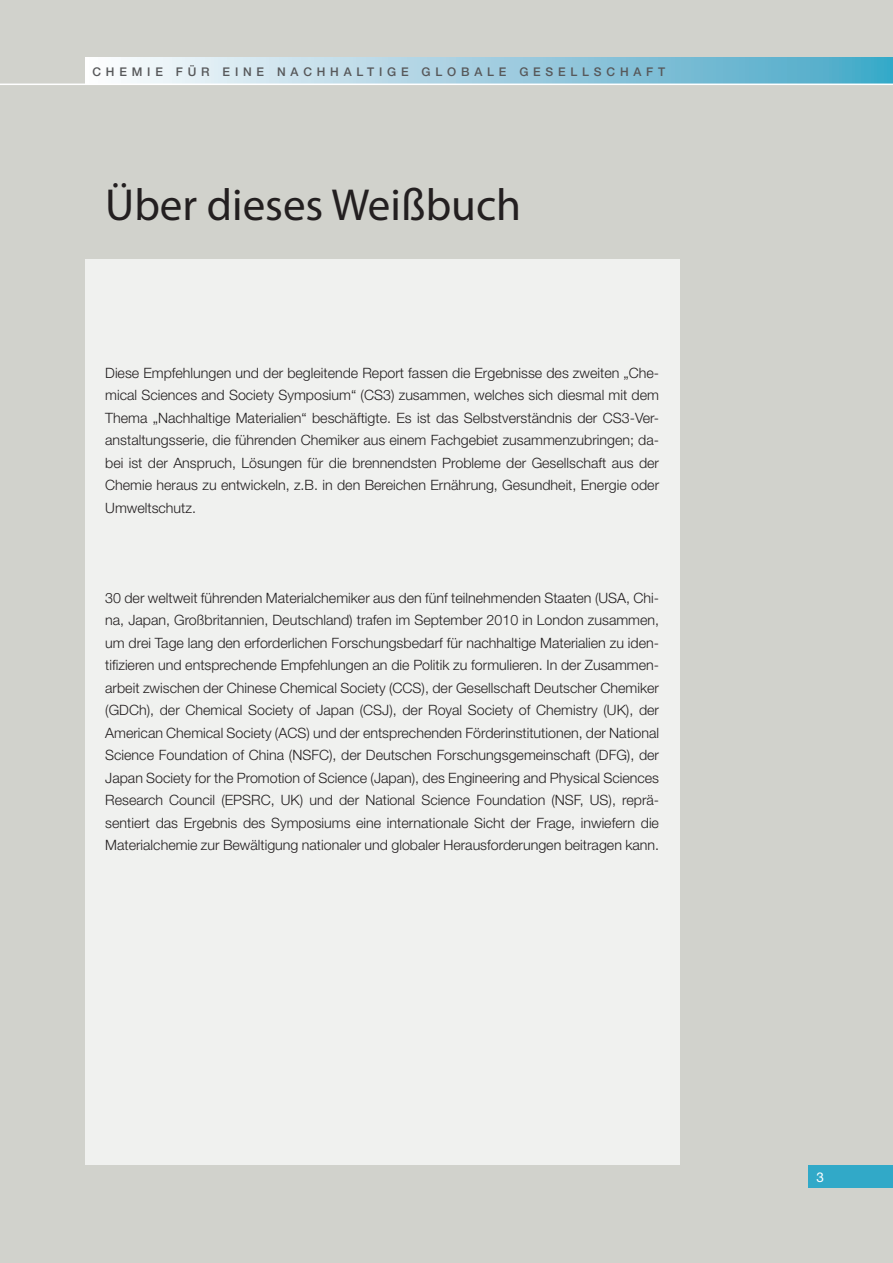
<style>
.page{position:relative;width:893px;height:1263px;background:#fff}
.page>*{position:absolute;margin:0;border:0;box-sizing:border-box;transform-origin:0 0}
.t1{font:45px "Myriad Pro";color:#231f20}
.t2{font:300 14.25px/22.5px "Helvetica Neue";color:#231f20;text-align:justify}
.t3{font:13.5px "Helvetica Neue";color:#fff}
.t4{font:500 12px "Helvetica Neue";letter-spacing:.4em;color:#57585a}
</style>
<div class="page">
<div style="left:0;top:116px;width:893px;height:1147px;background:#d1d2cc"></div>
<div style="left:85px;top:259px;width:595px;height:905px;background:#f0f1ef"></div>
<div style="left:0;top:0;width:893px;height:128px;background:#d1d2cc"></div>
<svg style="left:0;top:57px;width:893px;height:28px;background:#abd2e0"></svg>
<div style="left:808px;top:1165px;width:85px;height:23px;background:#31a9c8"></div>
<p class="t4" style="left:92px;top:64px;width:574px">CHEMIE FÜR EINE NAC HHALTIGE GLOBALE GESELLSC HAFT</p>
<h1 class="t1" style="left:105px;top:177px;width:417px">Über dieses Weißbuch</h1>
<p class="t2" style="left:105px;top:361px;width:555px">Diese Empfehlungen und der begleitende Report fassen die Ergebnisse des zweiten „Che&shy;mical Sciences and Society Symposium“ (CS3) zusammen, welches sich diesmal mit dem Thema „Nachhaltige Materialien“ beschäftigte. Es ist das Selbstverständnis der CS3-Ver&shy;anstaltungsserie, die führenden Chemiker aus einem Fachgebiet zusammenzubringen; da&shy;bei ist der Anspruch, Lösungen für die brennendsten Probleme der Gesellschaft aus der Chemie heraus zu entwickeln, z.B. in den Bereichen Ernährung, Gesundheit, Energie oder Umweltschutz.</p>
<p class="t2" style="left:105px;top:586px;width:555px">30 der weltweit führenden Materialchemiker aus den fünf teilnehmenden Staaten (USA, Chi&shy;na, Japan, Großbritannien, Deutschland) trafen im September 2010 in London zusammen, um drei Tage lang den erforderlichen Forschungsbedarf für nachhaltige Materialien zu iden&shy;tifizieren und entsprechende Empfehlungen an die Politik zu formulieren. In der Zusammen&shy;arbeit zwischen der Chinese Chemical Society (CCS), der Gesellschaft Deutscher Chemiker (GDCh), der Chemical Society of Japan (CSJ), der Royal Society of Chemistry (UK), der American Chemical Society (ACS) und der entsprechenden Förderinstitutionen, der National Science Foundation of China (NSFC), der Deutschen Forschungsgemeinschaft (DFG), der Japan Society for the Promotion of Science (Japan), des Engineering and Physical Sciences Research Council (EPSRC, UK) und der National Science Foundation (NSF, US), reprä&shy;sentiert das Ergebnis des Symposiums eine internationale Sicht der Frage, inwiefern die Materialchemie zur Bewältigung nationaler und globaler Herausforderungen beitragen kann.</p>
<p class="t3" style="left:816px;top:1169px;width:9px">3</p>
</div>
